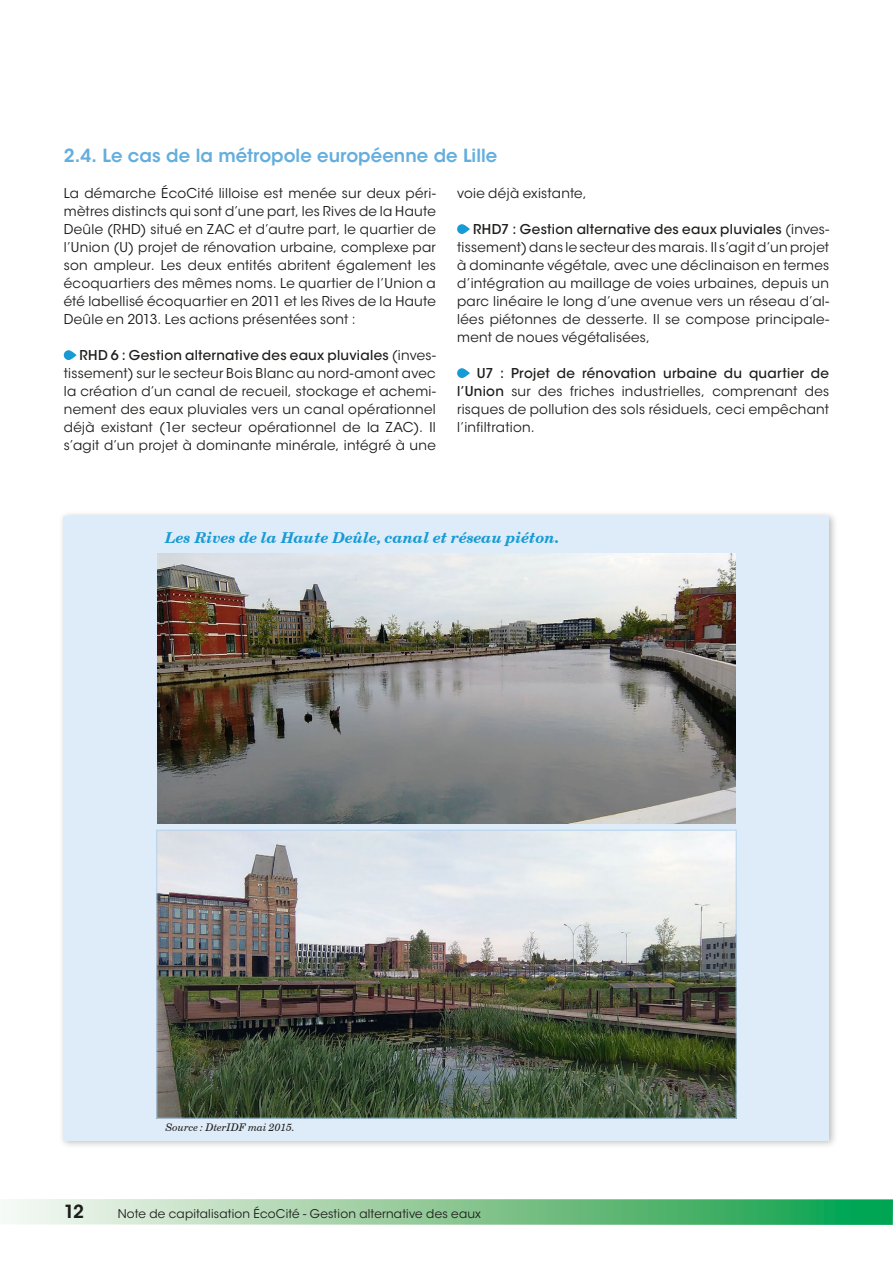
<style>
.page{position:relative;width:893px;height:1263px;background:#fff}
.page>*{position:absolute;margin:0;border:0;box-sizing:border-box;transform-origin:0 0}
.t1{font:600 18px "ITC Avant Garde Std";color:#64aede}
.t2{font:600 18px "ITC Avant Garde Std";color:#1d1d1b}
.t3{font:italic 700 15px "Century Schoolbook BT";letter-spacing:.01em;color:#179bd4}
.t4{font:13.5px/18px "ITC Avant Garde Std";letter-spacing:.02em;color:#1d1d1b;text-align:justify}
.t5{font:12px "ITC Avant Garde Std";letter-spacing:.015em;color:#1d1d1b}
.t6{font:italic 10.5px "Century Schoolbook BT";color:#1d1d1b}
.s1{font-weight:500}
</style>
<div class="page">
<svg style="left:9px;top:1199px;width:884px;height:26px;background:#87ca99"></svg>
<svg style="left:457px;top:224px;width:13px;height:10px"></svg>
<svg style="left:457px;top:368px;width:13px;height:10px"></svg>
<div style="left:59px;top:510px;width:779px;height:638px;background:#1d1d1b;opacity:.3"></div>
<div style="left:64px;top:517px;width:765px;height:624px;background:#deebf8"></div>
<img style="left:159px;top:832px;width:575px;height:284px">
<div style="left:157px;top:830px;width:579px;height:288px;border:1px solid #b2d2ee"></div>
<img style="left:157px;top:554px;width:579px;height:269px">
<svg style="left:64px;top:350px;width:13px;height:10px"></svg>
<h1 class="t1" style="left:64px;top:144px;width:435px">2.4. Le cas de la métropole européenne de Lille</h1>
<p class="t4" style="left:457px;top:184px;width:131px">voie déjà existante,</p>
<p class="t4" style="left:457px;top:220px;width:374px;text-indent:16px"><span class="s1">RHD7 : Gestion alternative des eaux pluviales</span> (inves&shy;tissement) dans le secteur des marais. Il s’agit d’un projet à dominante végétale, avec une déclinaison en termes d’intégration au maillage de voies urbaines, depuis un parc linéaire le long d’une avenue vers un réseau d’al&shy;lées piétonnes de desserte. Il se compose principale&shy;ment de noues végétalisées,</p>
<p class="t4" style="left:457px;top:364px;width:374px;text-indent:20px"><span class="s1">U7 : Projet de rénovation urbaine du quartier de l’Union</span> sur des friches industrielles, comprenant des risques de pollution des sols résiduels, ceci empêchant l’infiltration.</p>
<p class="t4" style="left:64px;top:184px;width:374px">La démarche ÉcoCité lilloise est menée sur deux péri&shy;mètres distincts qui sont d’une part, les Rives de la Haute Deûle (RHD) situé en ZAC et d’autre part, le quartier de l’Union (U) projet de rénovation urbaine, complexe par son ampleur. Les deux entités abritent également les écoquartiers des mêmes noms. Le quartier de l’Union a été labellisé écoquartier en 2011 et les Rives de la Haute Deûle en 2013. Les actions présentées sont :</p>
<p class="t4" style="left:64px;top:346px;width:374px;text-indent:16px"><span class="s1">RHD 6 : Gestion alternative des eaux pluviales</span> (inves&shy;tissement) sur le secteur Bois Blanc au nord-amont avec la création d’un canal de recueil, stockage et achemi&shy;nement des eaux pluviales vers un canal opérationnel déjà existant (1er secteur opérationnel de la ZAC). Il s’agit d’un projet à dominante minérale, intégré à une</p>
<p class="t3" style="left:165px;top:528px;width:396px">Les Rives de la Haute Deûle, canal et réseau piéton.</p>
<p class="t6" style="left:166px;top:1120px;width:131px">Source : DterIDF mai 2015.</p>
<h1 class="t2" style="left:64px;top:1200px;width:22px">12</h1>
<p class="t5" style="left:118px;top:1206px;width:365px">Note de capitalisation ÉcoCité - Gestion alternative des eaux</p>
</div>
